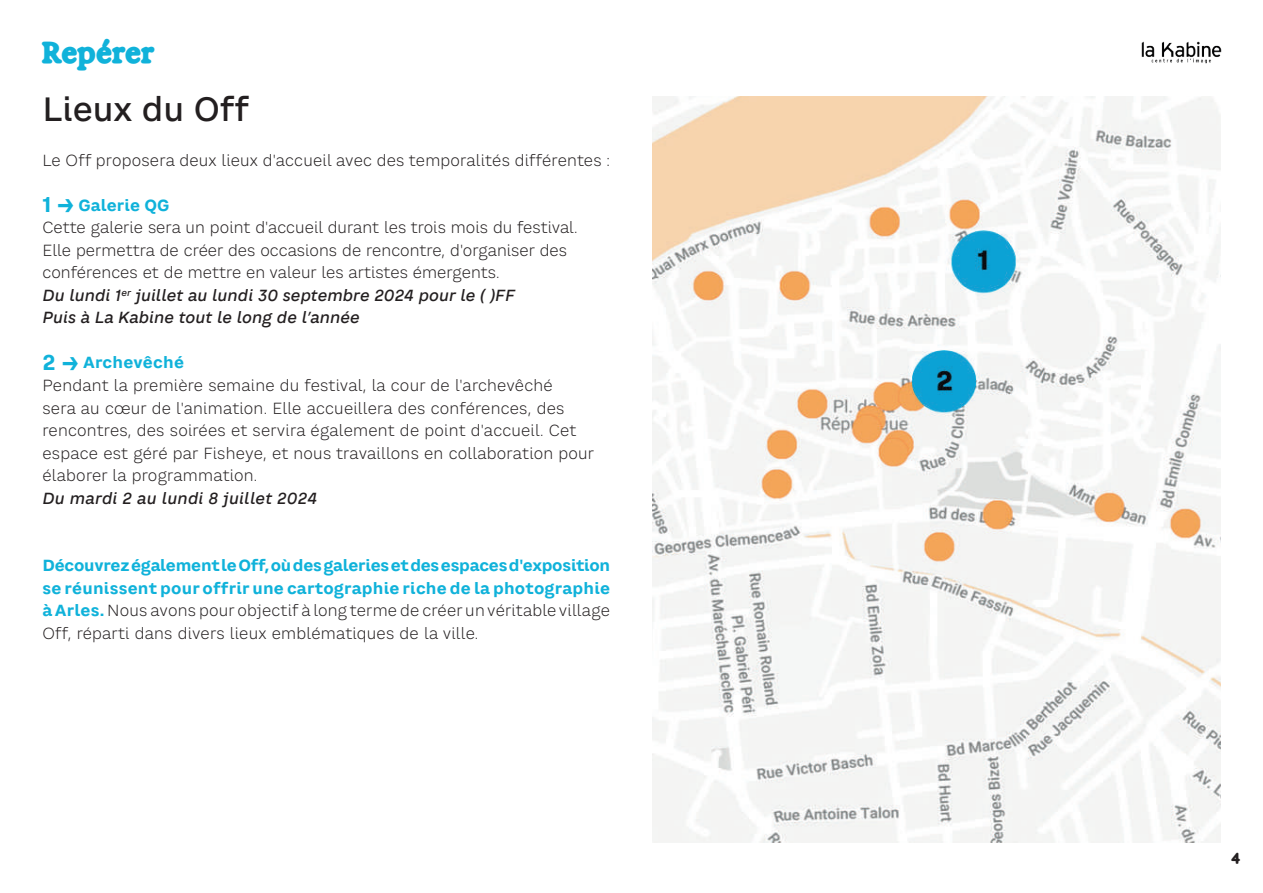
<style>
.page{position:relative;width:1263px;height:893px;background:#fff}
.page>*{position:absolute;margin:0;border:0;box-sizing:border-box;transform-origin:0 0}
.t1{font:500 33px "CA Saygon Text";color:#231f20}
.t2{font:27px "Exposure 70 Regular";letter-spacing:.055em;color:#10b2da}
.t3{font:300 15.75px/22.5px "CA Saygon Text";letter-spacing:.01em;color:#231f20}
.t4{font:700 15.75px/22.5px "CA Saygon Text";letter-spacing:.015em;color:#10b2da;text-align:justify}
.t5{font:italic 500 15.75px "CA Saygon Text";letter-spacing:.015em;color:#231f20}
.t6{font:13.5px "Exposure 70 Regular";color:#231f20}
.s1{font-weight:700;font-size:21px;color:#10b2da}
.s2{font-weight:700;color:#10b2da}
.s3{font-weight:500;font-style:italic}
.s4{font-weight:300;color:#231f20}
</style>
<div class="page">
<img style="left:1141px;top:41px;width:81px;height:23px">
<img style="left:653px;top:96px;width:567px;height:746px">
<h2 class="t2" style="left:43px;top:31px;width:112px">Repérer</h2>
<h1 class="t1" style="left:43px;top:85px;width:208px">Lieux du Off</h1>
<p class="t3" style="left:43px;top:149px;width:569px">Le Off proposera deux lieux d'accueil avec des temporalités différentes :</p>
<p class="t3" style="left:43px;top:194px;width:536px"><span class="s1">1 →</span> <span class="s2">Galerie QG<br></span>Cette galerie sera un point d'accueil durant les trois mois du festival.<br>Elle permettra de créer des occasions de rencontre, d'organiser des conférences et de mettre en valeur les artistes émergents.<br><span class="s3">Du lundi 1</span><sup>er</sup> <span class="s3">juillet au lundi 30 septembre 2024 pour le ( )FF<br>Puis à La Kabine tout le long de l’année</span></p>
<p class="t3" style="left:43px;top:351px;width:553px"><span class="s1">2 →</span> <span class="s2">Archevêché<br></span>Pendant la première semaine du festival, la cour de l'archevêché<br>sera au cœur de l'animation. Elle accueillera des conférences, des rencontres, des soirées et servira également de point d'accueil. Cet espace est géré par Fisheye, et nous travaillons en collaboration pour élaborer la programmation.</p>
<p class="t5" style="left:43px;top:486px;width:276px">Du mardi 2 au lundi 8 juillet 2024</p>
<p class="t4" style="left:43px;top:554px;width:569px">Découvrez également le Off, où des galeries et des espaces d'exposition se réunissent pour offrir une cartographie riche de la photographie à Arles. <span class="s4">Nous avons pour objectif à long terme de créer un véritable village Off, réparti dans divers lieux emblématiques de la ville.</span></p>
<p class="t6" style="left:1232px;top:848px;width:9px">4</p>
</div>
